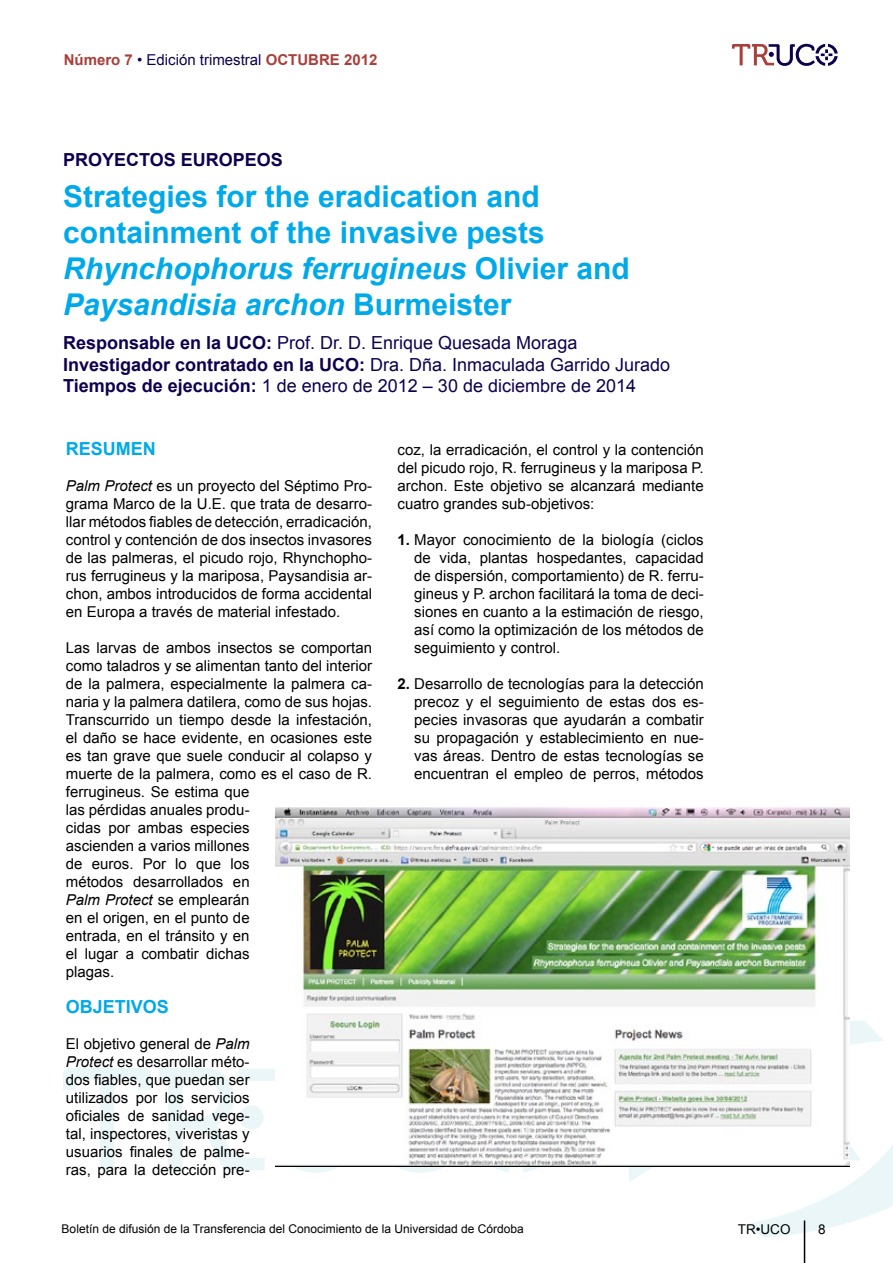
<style>
.page{position:relative;width:893px;height:1263px;background:#fff}
.page>*{position:absolute;margin:0;border:0;box-sizing:border-box;transform-origin:0 0}
.t1{font:700 30px/36px "Arial";color:#00a9e9}
.t2{font:18px/21.6px "Arial";color:#0f004e}
.t3{font:700 18px "Arial";color:#0f004e}
.t4{font:700 18px "Arial";color:#00a9e9}
.t5{font:15px/18px "Arial";color:#000;text-align:justify}
.t6{font:700 15px "Arial";color:#a93f3a}
.t7{font:13.5px "Arial";color:#000}
.t8{font:12px "Arial";color:#000}
.s1{font-weight:400;color:#0f004e}
.s2{font-style:italic}
.s3{font-weight:700}
</style>
<div class="page">
<svg style="left:63px;top:1021px;width:830px;height:216px"></svg>
<hr style="left:804px;top:1220px;width:1px;height:43px;background:#000">
<svg style="left:732px;top:44px;width:106px;height:22px"></svg>
<img style="left:275px;top:807px;width:575px;height:359px">
<p class="t6" style="left:64px;top:50px;width:315px">Número 7 <span class="s1">• Edición trimestral</span> OCTUBRE 2012</p>
<p class="t3" style="left:63px;top:148px;width:221px">PROYECTOS EUROPEOS</p>
<h1 class="t1" style="left:63px;top:179px;width:568px">Strategies for the eradication and containment of the invasive pests <span class="s2">Rhynchophorus ferrugineus</span> Olivier and <span class="s2">Paysandisia archon</span> Burmeister</h1>
<p class="t2" style="left:63px;top:332px;width:609px"><span class="s3">Responsable en la UCO:</span> Prof. Dr. D. Enrique Quesada Moraga<br><span class="s3">Investigador contratado en la UCO:</span> Dra. Dña. Inmaculada Garrido Jurado<br><span class="s3">Tiempos de ejecución:</span> 1 de enero de 2012 – 30 de diciembre de 2014</p>
<p class="t4" style="left:66px;top:437px;width:91px">RESUMEN</p>
<p class="t5" style="left:66px;top:477px;width:308px"><span class="s2">Palm Protect</span> es un proyecto del Séptimo Pro&shy;grama Marco de la U.E. que trata de desarro&shy;llar métodos fiables de detección, erradicación, control y contención de dos insectos invasores de las palmeras, el picudo rojo, Rhynchopho&shy;rus ferrugineus y la mariposa, Paysandisia ar&shy;chon, ambos introducidos de forma accidental en Europa a través de material infestado.</p>
<p class="t5" style="left:66px;top:639px;width:308px;text-align:left">Las larvas de ambos insectos se comportan como taladros y se alimentan tanto del interior de la palmera, especialmente la palmera ca&shy;naria y la palmera datilera, como de sus hojas.<br>Transcurrido un tiempo desde la infestación, el daño se hace evidente, en ocasiones este es tan grave que suele conducir al colapso y muerte de la palmera, como es el caso de R. ferrugineus. Se estima que<br>las pérdidas anuales produ-<br>cidas por ambas especies<br>ascienden a varios millones<br>de euros. Por lo que los<br>métodos desarrollados en<br><span class="s2">Palm Protect</span> se emplearán<br>en el origen, en el punto de<br>entrada, en el tránsito y en<br>el lugar a combatir dichas<br>plagas.</p>
<p class="t4" style="left:66px;top:995px;width:105px">OBJETIVOS</p>
<p class="t5" style="left:66px;top:1035px;width:185px">El objetivo general de <span class="s2">Palm Protect</span> es desarrollar méto&shy;dos fiables, que puedan ser utilizados por los servicios oficiales de sanidad vege&shy;tal, inspectores, viveristas y usuarios finales de palme&shy;ras, para la detección pre-</p>
<p class="t5" style="left:398px;top:441px;width:308px">coz, la erradicación, el control y la contención del picudo rojo, R. ferrugineus y la mariposa P. archon. Este objetivo se alcanzará mediante cuatro grandes sub-objetivos:</p>
<p class="t5" style="left:414px;top:531px;width:291px;text-indent:-17px"><span class="s3">1.</span> Mayor conocimiento de la biología (ciclos de vida, plantas hospedantes, capacidad de dispersión, comportamiento) de R. ferru&shy;gineus y P. archon facilitará la toma de deci&shy;siones en cuanto a la estimación de riesgo, así como la optimización de los métodos de seguimiento y control.</p>
<p class="t5" style="left:414px;top:675px;width:291px;text-indent:-17px"><span class="s3">2.</span> Desarrollo de tecnologías para la detección precoz y el seguimiento de estas dos es&shy;pecies invasoras que ayudarán a combatir su propagación y establecimiento en nue&shy;vas áreas. Dentro de estas tecnologías se encuentran el empleo de perros, métodos</p>
<p class="t8" style="left:62px;top:1220px;width:464px">Boletín de difusión de la Transferencia del Conocimiento de la Universidad de Córdoba</p>
<p class="t7" style="left:738px;top:1220px;width:54px">TR•UCO</p>
<p class="t7" style="left:818px;top:1220px;width:9px">8</p>
</div>
